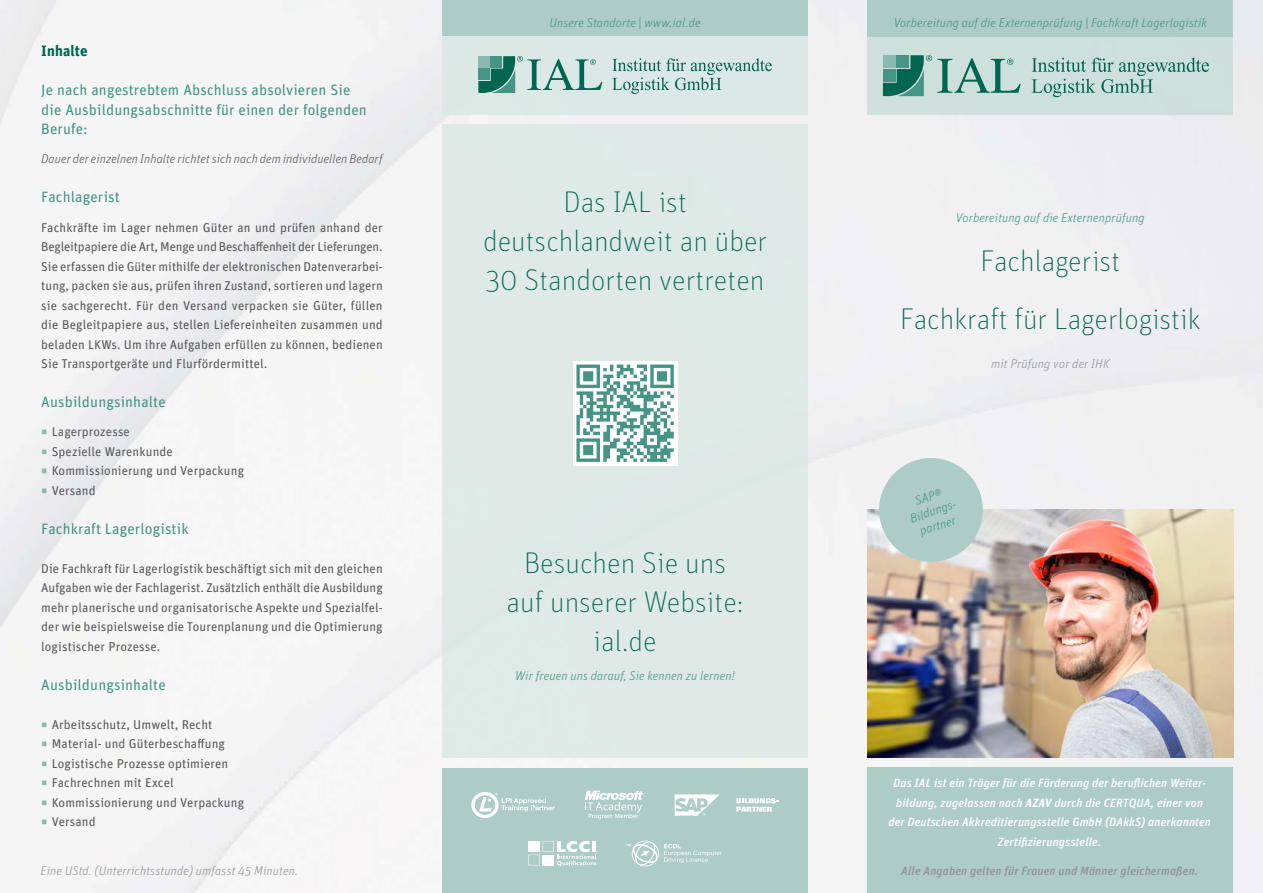
<style>
.page{position:relative;width:1263px;height:893px;background:#fff}
.page>*{position:absolute;margin:0;border:0;box-sizing:border-box;transform-origin:0 0}
.t1{font:100 30px/39px "Unit OT";color:#006650;text-align:center}
.t2{font:15px/19.5px "Unit OT";letter-spacing:.01em;color:#459485}
.t3{font:700 15px "Unit OT";letter-spacing:.01em;color:#006650}
.t4{font:12.75px/19.5px "Unit OT";letter-spacing:.01em;color:#58595b;text-align:justify}
.t5{font:italic 300 12.75px/15px "Unit OT";letter-spacing:.01em;color:#459485;text-align:center}
.t6{font:italic 300 12.75px "Unit OT";letter-spacing:.01em;color:#939598}
.t7{font:italic 300 12.75px "Unit OT";letter-spacing:.005em;color:#58595b}
.t8{font:italic 500 12px/19.5px "Unit OT";letter-spacing:.01em;color:#fff;text-align:center}
.t9{font:italic 500 12px "Unit OT";letter-spacing:.01em;color:#939598}
.s1{color:#8bb9af}
.s2{font-weight:700}
</style>
<div class="page">
<div style="left:867px;top:37px;width:366px;height:78px;background:#cee0dc"></div>
<div style="left:867px;top:0;width:366px;height:37px;background:#acccc5"></div>
<svg style="left:1032px;top:58px;width:177px;height:39px"></svg>
<svg style="left:883px;top:55px;width:138px;height:41px"></svg>
<div style="left:897px;top:55px;width:12px;height:13px;background:#459485"></div>
<div style="left:883px;top:55px;width:12px;height:13px;background:#8bb9af"></div>
<div style="left:883px;top:69px;width:12px;height:12px;background:#459485"></div>
<img style="left:867px;top:510px;width:366px;height:248px">
<div style="left:867px;top:768px;width:366px;height:125px;background:#acccc5"></div>
<div style="left:442px;top:124px;width:366px;height:634px;background:#dae8e4"></div>
<div style="left:442px;top:35px;width:366px;height:80px;background:#dae8e4"></div>
<div style="left:442px;top:0;width:366px;height:35px;background:#acccc5"></div>
<div style="left:442px;top:768px;width:366px;height:125px;background:#acccc5"></div>
<svg style="left:612px;top:58px;width:160px;height:36px"></svg>
<svg style="left:478px;top:56px;width:124px;height:37px"></svg>
<div style="left:491px;top:56px;width:11px;height:11px;background:#459485"></div>
<div style="left:478px;top:56px;width:11px;height:11px;background:#8bb9af"></div>
<div style="left:478px;top:69px;width:11px;height:11px;background:#459485"></div>
<div style="left:573px;top:361px;width:104px;height:104px;background:#fff"></div>
<svg style="left:576px;top:365px;width:98px;height:97px"></svg>
<svg style="left:528px;top:841px;width:68px;height:25px"></svg>
<div style="left:543px;top:855px;width:11px;height:10px;background:#fff"></div>
<svg style="left:626px;top:841px;width:96px;height:25px"></svg>
<svg style="left:585px;top:791px;width:60px;height:28px"></svg>
<svg style="left:736px;top:798px;width:43px;height:14px"></svg>
<svg style="left:675px;top:794px;width:45px;height:22px"></svg>
<svg style="left:471px;top:792px;width:84px;height:26px"></svg>
<div style="left:879px;top:458px;width:104px;height:104px;background:#acccc5;border-radius:50%"></div>
<p class="t3" style="left:41px;top:42px;width:48px">Inhalte</p>
<p class="t2" style="left:41px;top:80px;width:327px">Je nach angestrebtem Abschluss absolvieren Sie die Ausbildungsabschnitte für einen der folgenden<br>Berufe:</p>
<p class="t7" style="left:41px;top:152px;width:343px">Dauer der einzelnen Inhalte richtet sich nach dem individuellen Bedarf</p>
<p class="t2" style="left:41px;top:187px;width:80px">Fachlagerist</p>
<p class="t4" style="left:41px;top:217px;width:343px">Fachkräfte im Lager nehmen Güter an und prüfen anhand der Begleitpapiere die Art, Menge und Beschaffenheit der Lieferungen.<br>Sie erfassen die Güter mithilfe der elektronischen Datenverarbei&shy;tung, packen sie aus, prüfen ihren Zustand, sortieren und lagern sie sachgerecht. Für den Versand verpacken sie Güter, füllen die Begleitpapiere aus, stellen Liefereinheiten zusammen und beladen LKWs. Um ihre Aufgaben erfüllen zu können, bedienen Sie Transportgeräte und Flurfördermittel.</p>
<p class="t2" style="left:41px;top:392px;width:126px">Ausbildungsinhalte</p>
<p class="t4" style="left:41px;top:422px;width:90px"><span class="s1">▪</span> Lagerprozesse</p>
<p class="t4" style="left:41px;top:442px;width:133px"><span class="s1">▪</span> Spezielle Warenkunde</p>
<p class="t4" style="left:41px;top:461px;width:204px"><span class="s1">▪</span> Kommissionierung und Verpackung</p>
<p class="t4" style="left:41px;top:481px;width:56px"><span class="s1">▪</span> Versand</p>
<p class="t2" style="left:41px;top:519px;width:149px">Fachkraft Lagerlogistik</p>
<p class="t4" style="left:41px;top:559px;width:343px">Die Fachkraft für Lagerlogistik beschäftigt sich mit den gleichen Aufgaben wie der Fachlagerist. Zusätzlich enthält die Ausbildung mehr planerische und organisatorische Aspekte und Spezialfel&shy;der wie beispielsweise die Tourenplanung und die Optimierung logistischer Prozesse.</p>
<p class="t2" style="left:41px;top:675px;width:126px">Ausbildungsinhalte</p>
<p class="t4" style="left:41px;top:715px;width:173px"><span class="s1">▪</span> Arbeitsschutz, Umwelt, Recht</p>
<p class="t4" style="left:41px;top:734px;width:185px"><span class="s1">▪</span> Material- und Güterbeschaffung</p>
<p class="t4" style="left:41px;top:754px;width:189px"><span class="s1">▪</span> Logistische Prozesse optimieren</p>
<p class="t4" style="left:41px;top:773px;width:134px"><span class="s1">▪</span> Fachrechnen mit Excel</p>
<p class="t4" style="left:41px;top:793px;width:204px"><span class="s1">▪</span> Kommissionierung und Verpackung</p>
<p class="t4" style="left:41px;top:812px;width:56px"><span class="s1">▪</span> Versand</p>
<p class="t6" style="left:40px;top:863px;width:259px">Eine UStd. (Unterrichtsstunde) umfasst 45 Minuten.</p>
<p class="t5" style="left:549px;top:15px;width:153px">Unsere Standorte | www.ial.de</p>
<h1 class="t1" style="left:483px;top:183px;width:286px">Das IAL ist deutschlandweit an über<br>30 Standorten vertreten</h1>
<h1 class="t1" style="left:507px;top:543px;width:239px">Besuchen Sie uns auf unserer Website: ial.de</h1>
<p class="t5" style="left:515px;top:668px;width:221px">Wir freuen uns darauf, Sie kennen zu lernen!</p>
<p class="t5" style="left:894px;top:15px;width:315px">Vorbereitung auf die Externenprüfung | Fachkraft Lagerlogistik</p>
<p class="t5" style="left:956px;top:210px;width:190px">Vorbereitung auf die Externenprüfung</p>
<h1 class="t1" style="left:900px;top:231px;width:302px;line-height:58.5px">Fachlagerist<br>Fachkraft für Lagerlogistik</h1>
<p class="t6" style="left:991px;top:356px;width:120px">mit Prüfung vor der IHK</p>
<p class="t5" style="left:903px;top:497px;width:52px;rotate:-18deg">SAP®<br>Bildungs&shy;partner</p>
<p class="t8" style="left:888px;top:773px;width:324px">Das IAL ist ein Träger für die Förderung der beruflichen Weiter&shy;bildung, zugelassen nach <span class="s2">AZAV</span> durch die CERTQUA, einer von der Deutschen Akkreditierungsstelle GmbH (DAkkS) anerkannten Zertifizierungsstelle.</p>
<p class="t9" style="left:901px;top:864px;width:298px">Alle Angaben gelten für Frauen und Männer gleichermaßen.</p>
</div>
